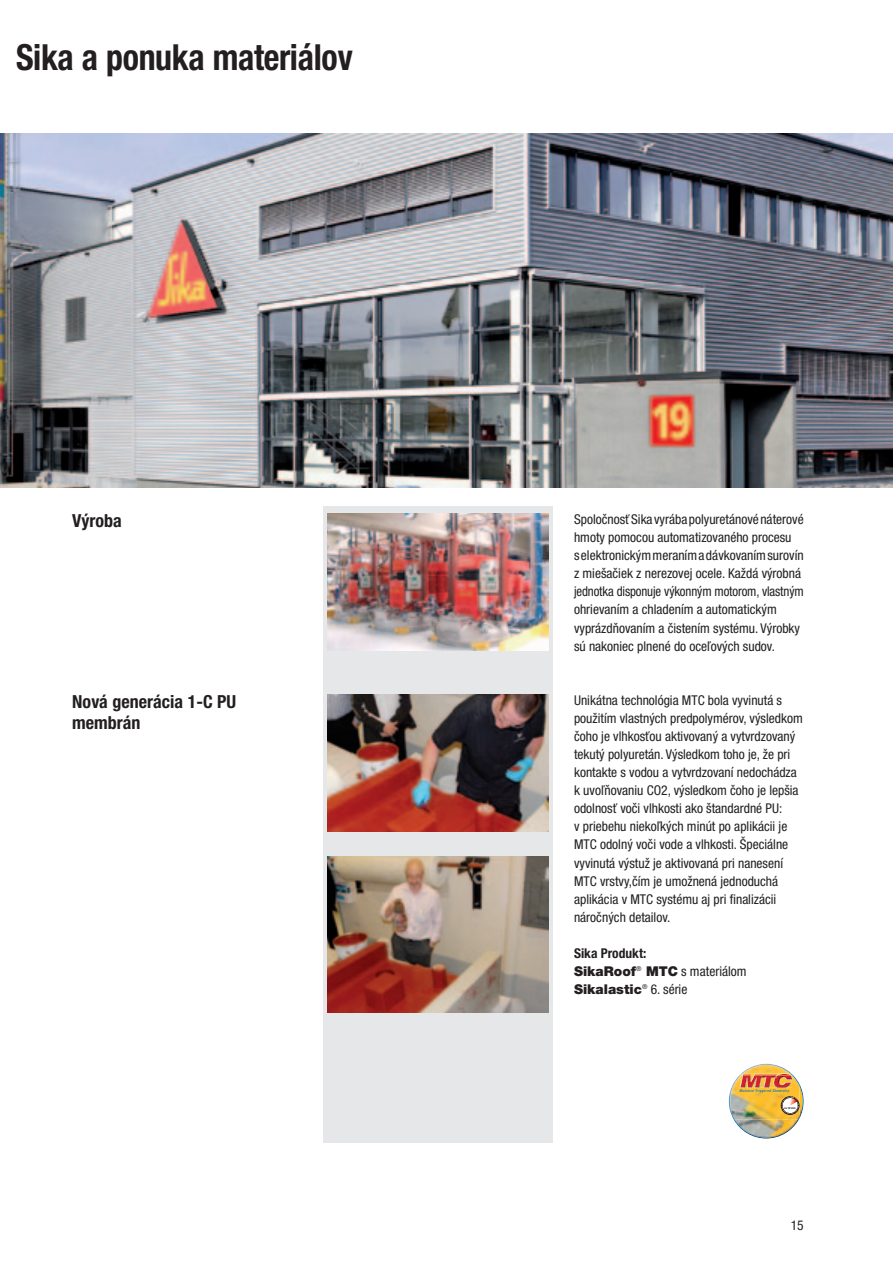
<style>
.page{position:relative;width:893px;height:1263px;background:#fff}
.page>*{position:absolute;margin:0;border:0;box-sizing:border-box;transform-origin:0 0}
.t1{font:700 condensed 36px "Helvetica Neue LT Pro";letter-spacing:-.01em;color:#231f20;scale:.94 1}
.t2{font:700 condensed 18px/21px "Helvetica Neue LT Pro";color:#231f20}
.t3{font:condensed 13.5px/18.1px "Helvetica Neue LT Pro";color:#231f20}
.t4{font:900 13.5px/18px "Helvetica Neue LT Pro";color:#231f20}
.t5{font:italic 500 condensed 3.75px "Helvetica Neue LT Pro";letter-spacing:.08em;color:#0072bc}
.t6{font:700 condensed 2.85px "Helvetica Neue LT Pro";color:#231f20}
.s1{font-weight:700;font-stretch:condensed}
.s2{font-weight:400;font-stretch:condensed}
</style>
<div class="page">
<img style="left:0;top:134px;width:893px;height:354px">
<div style="left:323px;top:506px;width:230px;height:637px;background:#e6e7e9"></div>
<img style="left:327px;top:694px;width:222px;height:137px">
<img style="left:327px;top:857px;width:222px;height:155px">
<img style="left:730px;top:1075px;width:69px;height:45px">
<img style="left:729px;top:1064px;width:62px;height:47px">
<img style="left:734px;top:1084px;width:70px;height:54px">
<svg style="left:740px;top:1073px;width:53px;height:15px"></svg>
<img style="left:774px;top:1075px;width:18px;height:13px">
<div style="left:781px;top:1096px;width:18px;height:18px;border:1px solid #231f20;border-radius:50%"></div>
<svg style="left:781px;top:1097px;width:18px;height:17px"></svg>
<img style="left:327px;top:513px;width:222px;height:138px">
<h1 class="t1" style="left:16px;top:36px;width:360px">Sika a ponuka materiálov</h1>
<h2 class="t2" style="left:72px;top:510px;width:51px">Výroba</h2>
<h2 class="t2" style="left:72px;top:691px;width:166px">Nová generácia 1-C PU membrán</h2>
<p class="t3" style="left:574px;top:510px;width:231px">Spoločnosť Sika vyrába polyuretánové náterové hmoty pomocou automatizovaného procesu<br>s elektronickým meraním a dávkovaním surovín z miešačiek z nerezovej ocele. Každá výrobná jednotka disponuje výkonným motorom, vlastným ohrievaním a chladením a automatickým vyprázdňovaním a čistením systému. Výrobky sú nakoniec plnené do oceľových sudov.</p>
<p class="t3" style="left:574px;top:691px;width:230px">Unikátna technológia MTC bola vyvinutá s použitím vlastných predpolymérov, výsledkom čoho je vlhkosťou aktivovaný a vytvrdzovaný tekutý polyuretán. Výsledkom toho je, že pri kontakte s vodou a vytvrdzovaní nedochádza k uvoľňovaniu CO2, výsledkom čoho je lepšia odolnosť voči vlhkosti ako štandardné PU:<br>v priebehu niekoľkých minút po aplikácii je MTC odolný voči vode a vlhkosti. Špeciálne vyvinutá výstuž je aktivovaná pri nanesení MTC vrstvy,čím je umožnená jednoduchá aplikácia v MTC systému aj pri finalizácii náročných detailov.</p>
<p class="t4" style="left:574px;top:944px;width:174px"><span class="s1">Sika Produkt:<br></span>SikaRoof<sup>®</sup> MTC <span class="s2">s materiálom<br></span>Sikalastic<sup>®</sup> <span class="s2">6. série</span></p>
<p class="t5" style="left:739px;top:1088px;width:51px">Moisture Triggered Chemistry</p>
<p class="t6" style="left:784px;top:1106px;width:13px">ca.10 min.</p>
<p class="t3" style="left:791px;top:1216px;width:14px">15</p>
</div>
